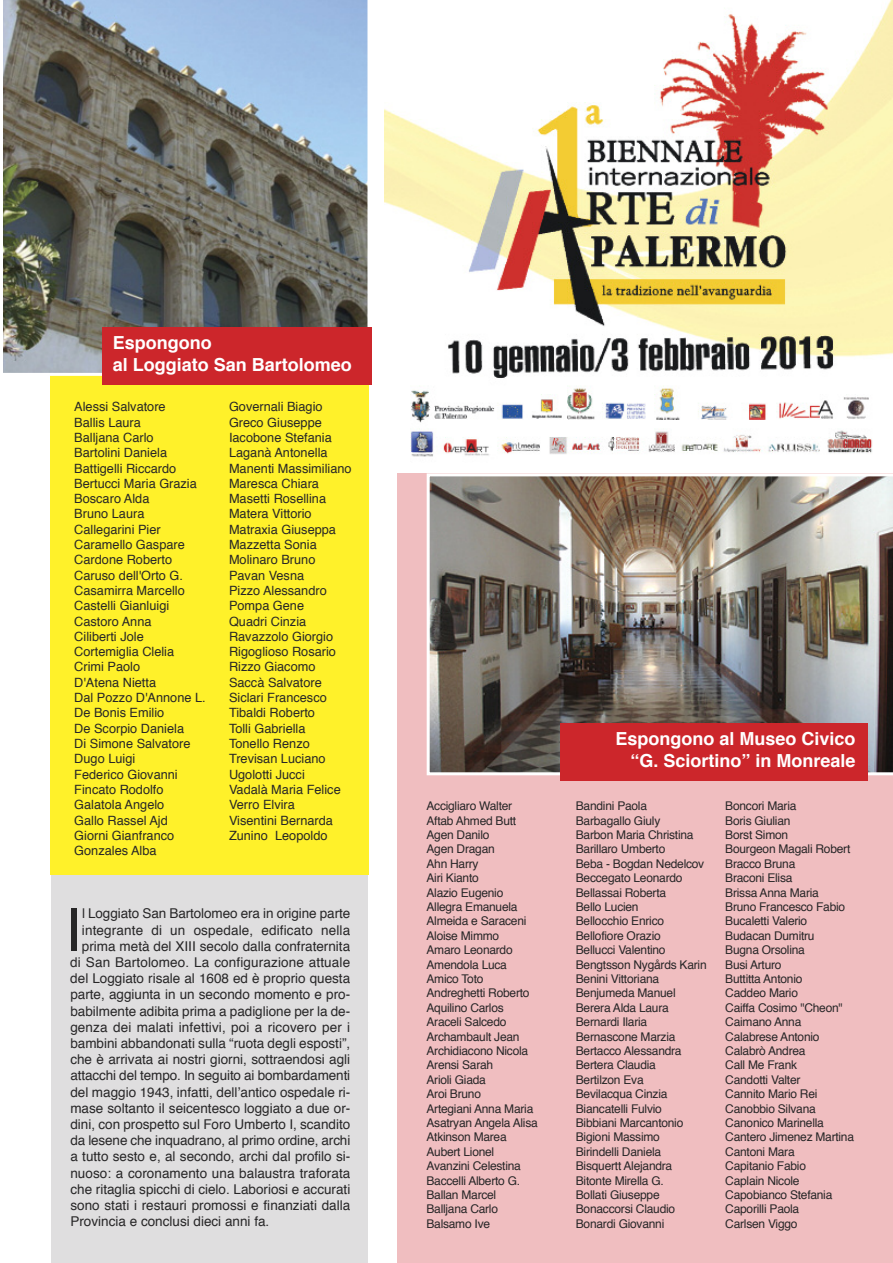
<style>
.page{position:relative;width:893px;height:1263px;background:#fff}
.page>*{position:absolute;margin:0;border:0;box-sizing:border-box;transform-origin:0 0}
.t1{font:58.65px "Helvetica";color:#272627}
.t2{font:700 18px/21.6px "Helvetica";color:#fff}
.t3{font:13.5px "Helvetica";color:#272627}
.t4{font:12.75px/15.3px "Helvetica";color:#272627}
.t5{font:12px/14.4px "Helvetica";letter-spacing:-.02em;color:#272627}
</style>
<div class="page">
<div style="left:51px;top:871px;width:316px;height:392px;background:#dfdedf"></div>
<div style="left:50px;top:103px;width:319px;height:772px;background:#fff12a"></div>
<div style="left:397px;top:473px;width:496px;height:790px;background:#f0bec0"></div>
<svg style="left:3px;top:0;width:366px;height:376px;background:#757b7c"></svg>
<img style="left:427px;top:473px;width:466px;height:302px">
<img style="left:385px;top:0;width:508px;height:457px">
<div style="left:102px;top:327px;width:270px;height:58px;background:#cc262b"></div>
<div style="left:560px;top:723px;width:307px;height:57px;background:#cc262b"></div>
<h2 class="t2" style="left:113px;top:334px;width:241px">Espongono<br>al Loggiato San Bartolomeo</h2>
<p class="t4" style="left:74px;top:400px;width:133px">Alessi Salvatore<br>Ballis Laura<br>Balljana Carlo<br>Bartolini Daniela<br>Battigelli Riccardo<br>Bertucci Maria Grazia<br>Boscaro Alda<br>Bruno Laura<br>Callegarini Pier<br>Caramello Gaspare<br>Cardone Roberto<br>Caruso dell'Orto G.<br>Casamirra Marcello<br>Castelli Gianluigi<br>Castoro Anna<br>Ciliberti Jole<br>Cortemiglia Clelia<br>Crimi Paolo<br>D'Atena Nietta<br>Dal Pozzo D'Annone L.<br>De Bonis Emilio<br>De Scorpio Daniela<br>Di Simone Salvatore<br>Dugo Luigi<br>Federico Giovanni<br>Fincato Rodolfo<br>Galatola Angelo<br>Gallo Rassel Ajd<br>Giorni Gianfranco<br>Gonzales Alba</p>
<p class="t4" style="left:229px;top:400px;width:124px">Governali Biagio<br>Greco Giuseppe<br>Iacobone Stefania<br>Laganà Antonella<br>Manenti Massimiliano<br>Maresca Chiara<br>Masetti Rosellina<br>Matera Vittorio<br>Matraxia Giuseppa<br>Mazzetta Sonia<br>Molinaro Bruno<br>Pavan Vesna<br>Pizzo Alessandro<br>Pompa Gene<br>Quadri Cinzia<br>Ravazzolo Giorgio<br>Rigoglioso Rosario<br>Rizzo Giacomo<br>Saccà Salvatore<br>Siclari Francesco<br>Tibaldi Roberto<br>Tolli Gabriella<br>Tonello Renzo<br>Trevisan Luciano<br>Ugolotti Jucci<br>Vadalà Maria Felice<br>Verro Elvira<br>Visentini Bernarda<br>Zunino Leopoldo</p>
<h1 class="t1" style="left:66px;top:905px;width:18px">I</h1>
<p class="t3" style="left:82px;top:908px;width:270px">l Loggiato San Bartolomeo era in origine parte</p>
<p class="t3" style="left:82px;top:924px;width:270px">integrante di un ospedale, edificato nella</p>
<p class="t3" style="left:82px;top:940px;width:270px">prima metà del XIII secolo dalla confraternita</p>
<p class="t3" style="left:70px;top:956px;width:281px">di San Bartolomeo. La configurazione attuale</p>
<p class="t3" style="left:70px;top:973px;width:281px">del Loggiato risale al 1608 ed è proprio questa</p>
<p class="t3" style="left:70px;top:989px;width:281px">parte, aggiunta in un secondo momento e pro-</p>
<p class="t3" style="left:70px;top:1005px;width:281px">babilmente adibita prima a padiglione per la de-</p>
<p class="t3" style="left:70px;top:1021px;width:281px">genza dei malati infettivi, poi a ricovero per i</p>
<p class="t3" style="left:70px;top:1037px;width:281px">bambini abbandonati sulla “ruota degli esposti”,</p>
<p class="t3" style="left:70px;top:1054px;width:281px">che è arrivata ai nostri giorni, sottraendosi agli</p>
<p class="t3" style="left:70px;top:1070px;width:281px">attacchi del tempo. In seguito ai bombardamenti</p>
<p class="t3" style="left:70px;top:1086px;width:281px">del maggio 1943, infatti, dell’antico ospedale ri-</p>
<p class="t3" style="left:70px;top:1102px;width:281px">mase soltanto il seicentesco loggiato a due or-</p>
<p class="t3" style="left:70px;top:1118px;width:281px">dini, con prospetto sul Foro Umberto I, scandito</p>
<p class="t3" style="left:70px;top:1135px;width:281px">da lesene che inquadrano, al primo ordine, archi</p>
<p class="t3" style="left:70px;top:1151px;width:281px">a tutto sesto e, al secondo, archi dal profilo si-</p>
<p class="t3" style="left:70px;top:1167px;width:281px">nuoso: a coronamento una balaustra traforata</p>
<p class="t3" style="left:70px;top:1183px;width:281px">che ritaglia spicchi di cielo. Laboriosi e accurati</p>
<p class="t3" style="left:70px;top:1199px;width:281px">sono stati i restauri promossi e finanziati dalla</p>
<p class="t3" style="left:70px;top:1216px;width:200px">Provincia e conclusi dieci anni fa.</p>
<h2 class="t2" style="left:615px;top:729px;width:242px;text-align:right">Espongono al Museo Civico “G. Sciortino” in Monreale</h2>
<p class="t5" style="left:426px;top:800px;width:113px">Accigliaro Walter<br>Aftab Ahmed Butt<br>Agen Danilo<br>Agen Dragan<br>Ahn Harry<br>Airi Kianto<br>Alazio Eugenio<br>Allegra Emanuela<br>Almeida e Saraceni<br>Aloise Mimmo<br>Amaro Leonardo<br>Amendola Luca<br>Amico Toto<br>Andreghetti Roberto<br>Aquilino Carlos<br>Araceli Salcedo<br>Archambault Jean<br>Archidiacono Nicola<br>Arensi Sarah<br>Arioli Giada<br>Aroi Bruno<br>Artegiani Anna Maria<br>Asatryan Angela Alisa<br>Atkinson Marea<br>Aubert Lionel<br>Avanzini Celestina<br>Baccelli Alberto G.<br>Ballan Marcel<br>Balljana Carlo<br>Balsamo Ive</p>
<p class="t5" style="left:576px;top:800px;width:132px">Bandini Paola<br>Barbagallo Giuly<br>Barbon Maria Christina<br>Barillaro Umberto<br>Beba - Bogdan Nedelcov<br>Beccegato Leonardo<br>Bellassai Roberta<br>Bello Lucien<br>Bellocchio Enrico<br>Bellofiore Orazio<br>Bellucci Valentino<br>Bengtsson Nygårds Karin<br>Benini Vittoriana<br>Benjumeda Manuel<br>Berera Alda Laura<br>Bernardi Ilaria<br>Bernascone Marzia<br>Bertacco Alessandra<br>Bertera Claudia<br>Bertilzon Eva<br>Bevilacqua Cinzia<br>Biancatelli Fulvio<br>Bibbiani Marcantonio<br>Bigioni Massimo<br>Birindelli Daniela<br>Bisquertt Alejandra<br>Bitonte Mirella G.<br>Bollati Giuseppe<br>Bonaccorsi Claudio<br>Bonardi Giovanni</p>
<p class="t5" style="left:725px;top:800px;width:130px">Boncori Maria<br>Boris Giulian<br>Borst Simon<br>Bourgeon Magali Robert<br>Bracco Bruna<br>Braconi Elisa<br>Brissa Anna Maria<br>Bruno Francesco Fabio<br>Bucaletti Valerio<br>Budacan Dumitru<br>Bugna Orsolina<br>Busi Arturo<br>Buttitta Antonio<br>Caddeo Mario<br>Caiffa Cosimo "Cheon"<br>Caimano Anna<br>Calabrese Antonio<br>Calabrò Andrea<br>Call Me Frank<br>Candotti Valter<br>Cannito Mario Rei<br>Canobbio Silvana<br>Canonico Marinella<br>Cantero Jimenez Martina<br>Cantoni Mara<br>Capitanio Fabio<br>Caplain Nicole<br>Capobianco Stefania<br>Caporilli Paola<br>Carlsen Viggo</p>
</div>
